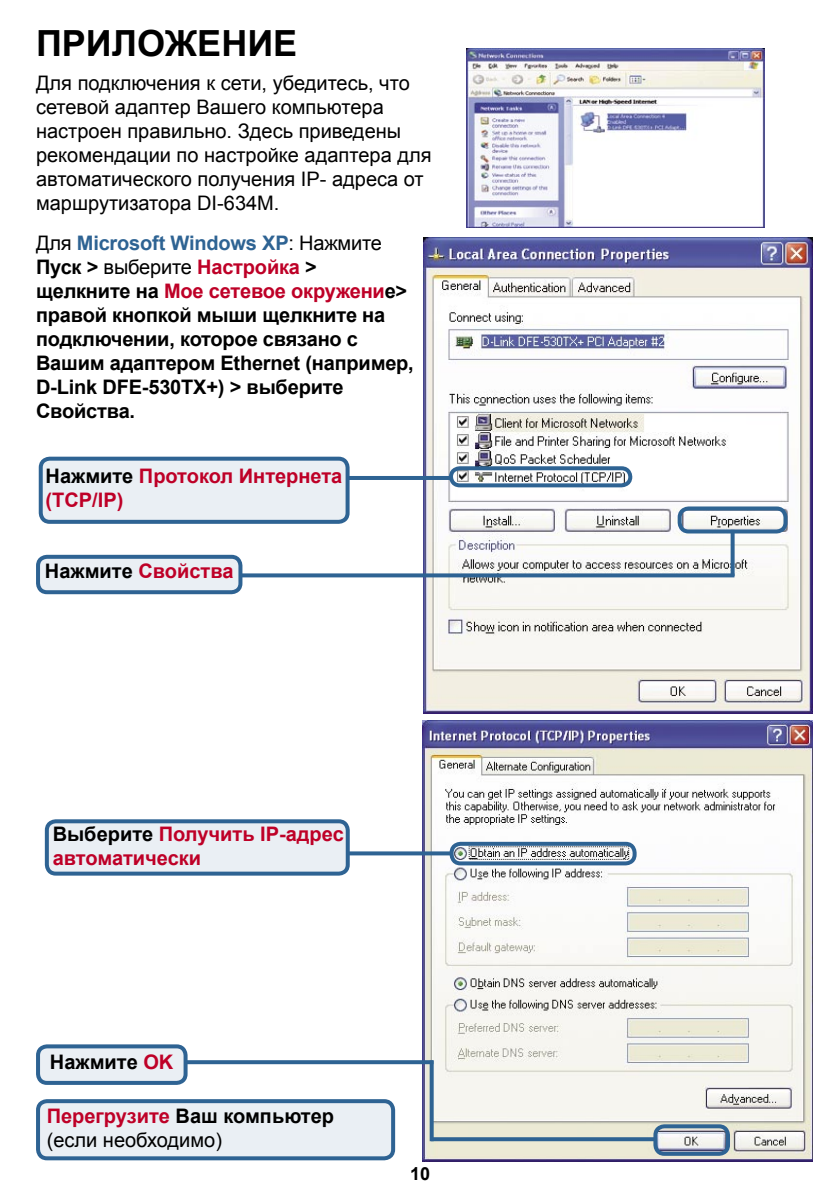
<style>
.page{position:relative;width:840px;height:1191px;background:#fff}
.page>*{position:absolute;margin:0;border:0;box-sizing:border-box;transform-origin:0 0}
.t1{font:700 36px "Arial";color:#000}
.t2{font:20px/24px "Arial";color:#000}
.t3{font:700 20px/24px "Arial";letter-spacing:-.01em;color:#000}
.t4{font:700 20px/24px "Arial";color:#be0027}
.t5{font:700 18px "Arial";color:#000}
.s1{font-weight:400}
.s2{color:#2e6393}
.s3{color:#be0027}
.s4{color:#000}
.s5{font-weight:700;color:#be0027}
.s6{font-weight:700}
</style>
<div class="page">
<img style="left:423px;top:237px;width:388px;height:476px">
<img style="left:422px;top:720px;width:389px;height:441px">
<img style="left:466px;top:49px;width:297px;height:179px">
<hr style="left:347px;top:476px;width:104px;height:4px;background:#2e6393">
<svg style="left:446px;top:464px;width:188px;height:21px"></svg>
<svg style="left:244px;top:573px;width:490px;height:4px;background:#42729d"></svg>
<svg style="left:36px;top:1099px;width:360px;height:59px;background:#d4dee8"></svg>
<svg style="left:351px;top:851px;width:96px;height:4px"></svg>
<svg style="left:447px;top:839px;width:191px;height:24px"></svg>
<svg style="left:189px;top:1060px;width:240px;height:4px"></svg>
<svg style="left:429px;top:1060px;width:4px;height:81px"></svg>
<svg style="left:430px;top:1137px;width:221px;height:4px"></svg>
<svg style="left:651px;top:1122px;width:80px;height:31px"></svg>
<svg style="left:730px;top:531px;width:4px;height:45px"></svg>
<svg style="left:36px;top:1044px;width:153px;height:38px;background:#c9d7e3"></svg>
<svg style="left:675px;top:504px;width:114px;height:27px"></svg>
<svg style="left:44px;top:819px;width:307px;height:54px;background:#d3dee8"></svg>
<svg style="left:38px;top:456px;width:312px;height:66px;background:#d4dfe9"></svg>
<svg style="left:36px;top:554px;width:208px;height:38px;background:#c8d6e2"></svg>
<p class="t1" style="left:36px;top:20px;width:262px">ПРИЛОЖЕНИЕ</p>
<p class="t2" style="left:36px;top:71px;width:397px">Для подключения к сети, убедитесь, что сетевой адаптер Вашего компьютера настроен правильно. Здесь приведены рекомендации по настройке адаптера для автоматического получения IP- адреса от маршрутизатора DI-634M.</p>
<p class="t3" style="left:36px;top:232px;width:379px"><span class="s1">Для</span> <span class="s2">Microsoft Windows XP</span><span class="s1">: Нажмите<br></span>Пуск &gt; <span class="s1">выберите</span> <span class="s3">Настройка</span> &gt; щелкните на <span class="s3">Мое сетевое окружени</span>е&gt; правой кнопкой мыши щелкните на подключении, которое связано с<br>Вашим адаптером Ethernet (например,<br>D-Link DFE-530TX+) &gt; выберите<br>Свойства.</p>
<p class="t4" style="left:46px;top:464px;width:298px"><span class="s4">Нажмите</span> Протокол Интернета (TCP/IP)</p>
<p class="t4" style="left:45px;top:560px;width:190px"><span class="s4">Нажмите</span> Свойства</p>
<p class="t4" style="left:53px;top:822px;width:292px"><span class="s4">Выберите</span> Получить IP-адрес автоматически</p>
<p class="t3" style="left:50px;top:1051px;width:125px">Нажмите <span class="s3">OK</span></p>
<p class="t2" style="left:47px;top:1104px;width:289px"><span class="s5">Перегрузите</span> <span class="s6">Ваш компьютер </span>(если необходимо)</p>
<p class="t5" style="left:410px;top:1161px;width:22px">10</p>
</div>
